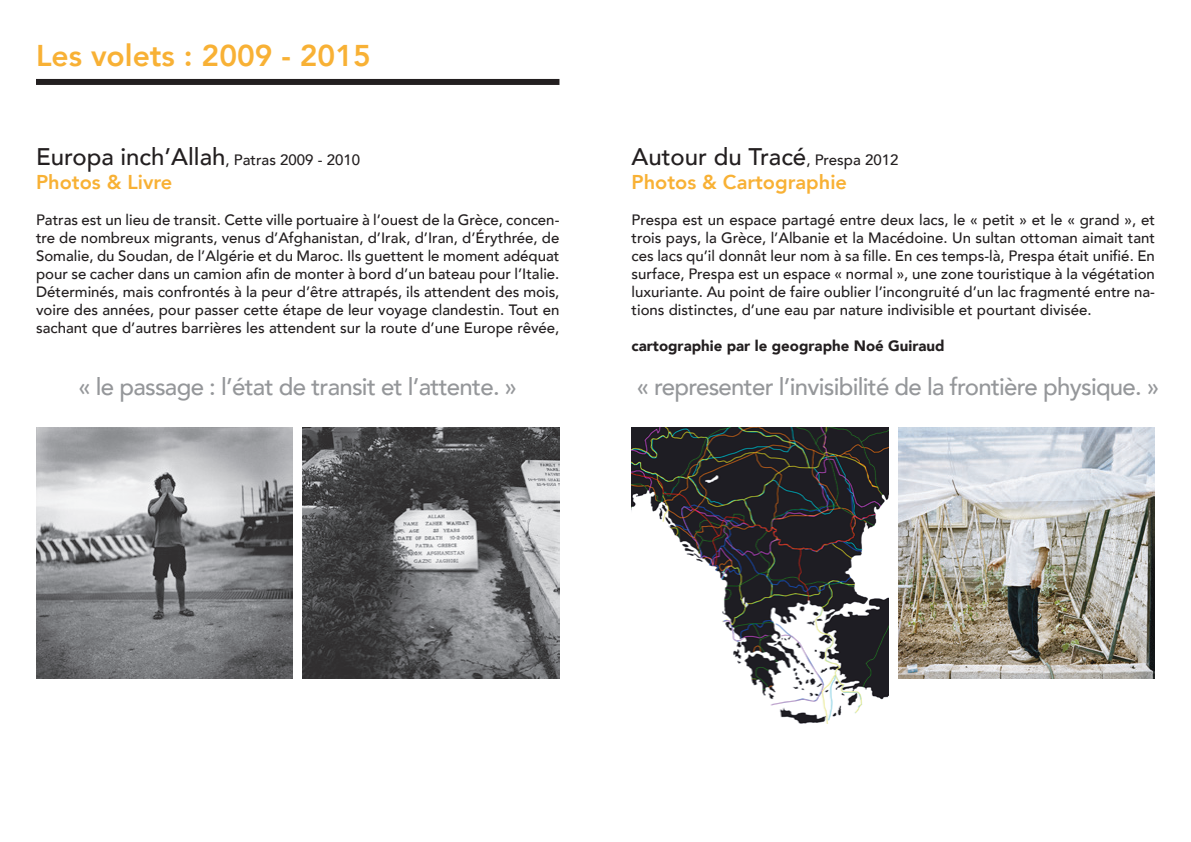
<style>
.page{position:relative;width:1191px;height:842px;background:#fff}
.page>*{position:absolute;margin:0;border:0;box-sizing:border-box;transform-origin:0 0}
.t1{font:800 30px "Avenir";color:#f8b135}
.t2{font:500 24px "Avenir";letter-spacing:-.03em;color:#95979a}
.t3{font:500 24px "Avenir";color:#231f20}
.t4{font:800 20px "Avenir";color:#f8b135}
.t5{font:500 15px/18px "Avenir";color:#231f20;text-align:justify}
.t6{font:900 15px "Avenir";color:#231f20}
.s1{font-size:15px}
</style>
<div class="page">
<div style="left:36px;top:79px;width:523px;height:6px;background:#231f20"></div>
<img style="left:36px;top:427px;width:257px;height:252px">
<img style="left:631px;top:427px;width:257px;height:296px">
<img style="left:302px;top:428px;width:257px;height:251px">
<img style="left:898px;top:428px;width:257px;height:251px">
<h1 class="t1" style="left:36px;top:32px;width:336px">Les volets : 2009 - 2015</h1>
<h2 class="t3" style="left:36px;top:136px;width:325px">Europa inch’Allah<span class="s1">, Patras 2009 - 2010</span></h2>
<h3 class="t4" style="left:36px;top:167px;width:138px">Photos &amp; Livre</h3>
<p class="t5" style="left:36px;top:210px;width:525px">Patras est un lieu de transit. Cette ville portuaire à l’ouest de la Grèce, concen&shy;tre de nombreux migrants, venus d’Afghanistan, d’Irak, d’Iran, d’Érythrée, de Somalie, du Soudan, de l’Algérie et du Maroc. Ils guettent le moment adéquat pour se cacher dans un camion afin de monter à bord d’un bateau pour l’Italie.<br>Déterminés, mais confrontés à la peur d’être attrapés, ils attendent des mois, voire des années, pour passer cette étape de leur voyage clandestin. Tout en sachant que d’autres barrières les attendent sur la route d’une Europe rêvée,</p>
<h2 class="t3" style="left:631px;top:136px;width:268px">Autour du Tracé<span class="s1">, Prespa 2012</span></h2>
<h3 class="t4" style="left:631px;top:167px;width:217px">Photos &amp; Cartographie</h3>
<p class="t5" style="left:631px;top:210px;width:525px">Prespa est un espace partagé entre deux lacs, le « petit » et le « grand », et trois pays, la Grèce, l’Albanie et la Macédoine. Un sultan ottoman aimait tant ces lacs qu’il donnât leur nom à sa fille. En ces temps-là, Prespa était unifié. En surface, Prespa est un espace « normal », une zone touristique à la végétation luxuriante. Au point de faire oublier l’incongruité d’un lac fragmenté entre na&shy;tions distinctes, d’une eau par nature indivisible et pourtant divisée.</p>
<p class="t6" style="left:631px;top:333px;width:315px">cartographie par le geographe Noé Guiraud</p>
<h2 class="t2" style="left:79px;top:366px;width:440px">« le passage : l’état de transit et l’attente. »</h2>
<h2 class="t2" style="left:637px;top:366px;width:524px">« representer l’invisibilité de la frontière physique. »</h2>
</div>
